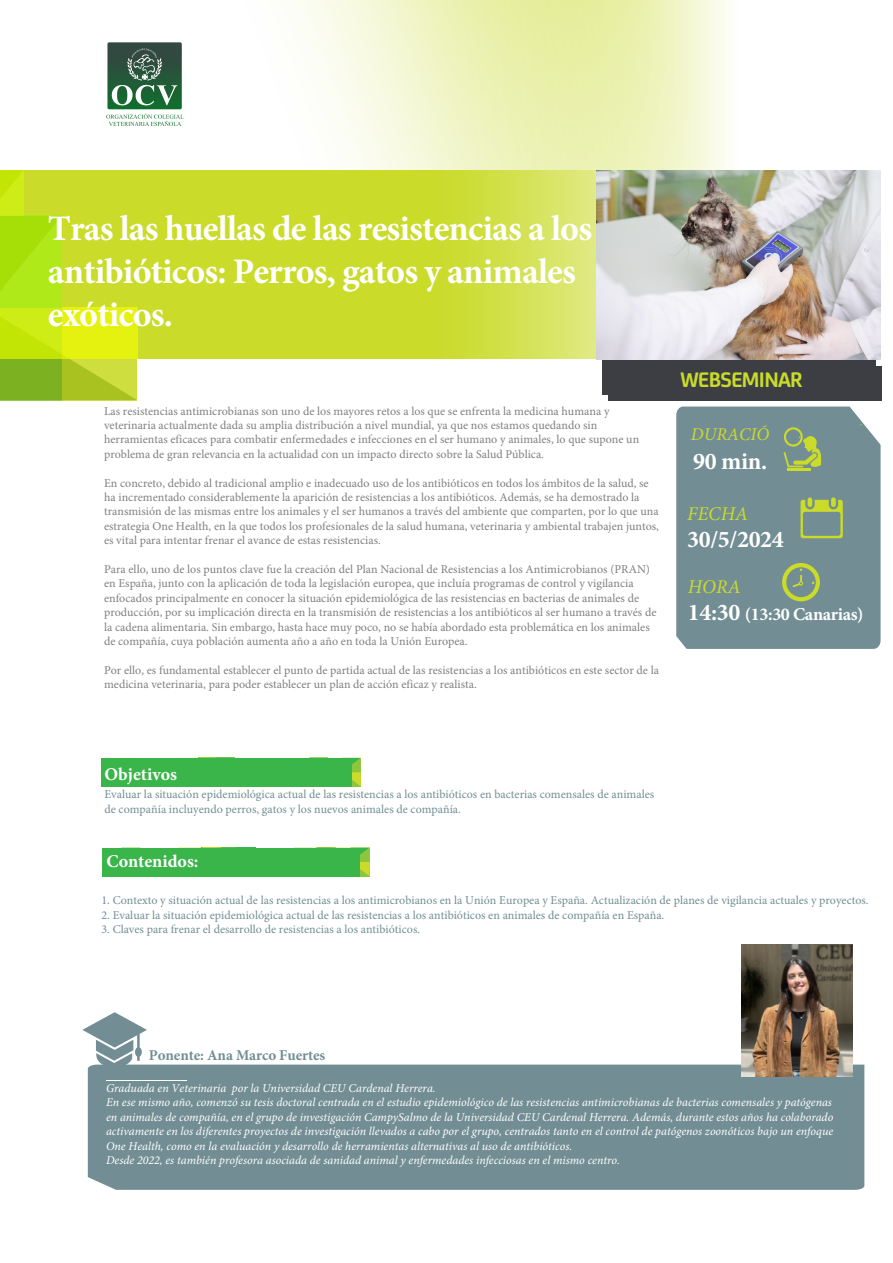
<style>
.page{position:relative;width:893px;height:1263px;background:#fff}
.page>*{position:absolute;margin:0;border:0;box-sizing:border-box;transform-origin:0 0}
.Titulo{font:700 36px/43.2px "Minion Pro";letter-spacing:-.025em;color:#fff}
.Datos{font:700 24px "Minion Pro";letter-spacing:-.015em;color:#fff}
.t1{font:700 22.5px "FS Joey";letter-spacing:-.03em;color:#cadb2a}
.Datos-2{font:italic 19.5px "Minion Pro";color:#cadb2a}
.t2{font:700 18px "Minion Pro";letter-spacing:-.02em;color:#fff}
.t3{font:700 18px "Minion Pro";color:#fff}
.Datos-3{font:italic 18px "Minion Pro";color:#cadb2a}
.t4{font:12px/14.4px "Minion Pro";color:#808080}
.t5{font:italic 12px/14.4px "Minion Pro";color:#fff}
.t6{font:12px/15.3px "Minion Pro";color:#728e94}
.s1{font-size:24px}
</style>
<div class="page">
<div style="left:676px;top:406px;width:205px;height:243px;background:#728e94"></div>
<hr style="left:787px;top:468px;width:23px;height:2px;background:#cadb2a">
<svg style="left:783px;top:427px;width:38px;height:40px;background:#90a86e"></svg>
<div style="left:831px;top:497px;width:5px;height:10px;background:#cadb2a;border-radius:2px"></div>
<svg style="left:800px;top:500px;width:43px;height:38px;background:#92aa6c"></svg>
<div style="left:0;top:0;width:893px;height:358px;background:#cadb2a"></div>
<svg style="left:0;top:0;width:419px;height:170px;background:#fcfdf7"></svg>
<svg style="left:0;top:170px;width:137px;height:230px"></svg>
<svg style="left:419px;top:0;width:474px;height:400px;background:#ebf1b3"></svg>
<svg style="left:106px;top:42px;width:78px;height:84px;background:#698c77"></svg>
<svg style="left:82px;top:1012px;width:65px;height:70px"></svg>
<div style="left:88px;top:1064px;width:776px;height:126px;background:#728e94"></div>
<svg style="left:782px;top:563px;width:38px;height:38px"></svg>
<div style="left:602px;top:360px;width:273px;height:34px;background:#3c3e44"></div>
<div style="left:608px;top:366px;width:273px;height:34px;background:#3c3e44"></div>
<svg style="left:176px;top:757px;width:59px;height:1px"></svg>
<svg style="left:309px;top:757px;width:52px;height:30px"></svg>
<div style="left:101px;top:758px;width:250px;height:29px;background:#3ab54a"></div>
<hr style="left:106px;top:1080px;width:81px;height:1px;background:#fff">
<svg style="left:121px;top:847px;width:119px;height:1px"></svg>
<svg style="left:255px;top:847px;width:115px;height:29px"></svg>
<div style="left:102px;top:848px;width:258px;height:28px;background:#3ab54a"></div>
<img style="left:597px;top:171px;width:283px;height:188px">
<img style="left:742px;top:944px;width:110px;height:132px">
<p class="Titulo" style="left:48px;top:206px;width:546px">Tras las huellas de las resistencias a los antibióticos: Perros, gatos y animales exóticos.</p>
<p class="t4" style="left:104px;top:404px;width:537px">Las resistencias antimicrobianas son uno de los mayores retos a los que se enfrenta la medicina humana y veterinaria actualmente dada su amplia distribución a nivel mundial, ya que nos estamos quedando sin herramientas eficaces para combatir enfermedades e infecciones en el ser humano y animales, lo que supone un problema de gran relevancia en la actualidad con un impacto directo sobre la Salud Pública.</p>
<p class="t4" style="left:104px;top:476px;width:556px">En concreto, debido al tradicional amplio e inadecuado uso de los antibióticos en todos los ámbitos de la salud, se ha incrementado considerablemente la aparición de resistencias a los antibióticos. Además, se ha demostrado la transmisión de las mismas entre los animales y el ser humanos a través del ambiente que comparten, por lo que una estrategia One Health, en la que todos los profesionales de la salud humana, veterinaria y ambiental trabajen juntos, es vital para intentar frenar el avance de estas resistencias.</p>
<p class="t4" style="left:104px;top:562px;width:554px">Para ello, uno de los puntos clave fue la creación del Plan Nacional de Resistencias a los Antimicrobianos (PRAN) en España, junto con la aplicación de toda la legislación europea, que incluía programas de control y vigilancia enfocados principalmente en conocer la situación epidemiológica de las resistencias en bacterias de animales de producción, por su implicación directa en la transmisión de resistencias a los antibióticos al ser humano a través de la cadena alimentaria. Sin embargo, hasta hace muy poco, no se había abordado esta problemática en los animales de compañía, cuya población aumenta año a año en toda la Unión Europea.</p>
<p class="t4" style="left:104px;top:663px;width:556px">Por ello, es fundamental establecer el punto de partida actual de las resistencias a los antibióticos en este sector de la medicina veterinaria, para poder establecer un plan de acción eficaz y realista.</p>
<h3 class="t1" style="left:681px;top:363px;width:124px">WEBSEMINAR</h3>
<p class="Datos-3" style="left:691px;top:422px;width:80px">DURACIÓ</p>
<p class="Datos" style="left:693px;top:444px;width:76px">90 min.</p>
<p class="Datos-2" style="left:687px;top:501px;width:62px">FECHA</p>
<p class="Datos" style="left:687px;top:522px;width:98px">30/5/2024</p>
<h3 class="Datos-2" style="left:688px;top:574px;width:54px">HORA</h3>
<h3 class="t2" style="left:688px;top:601px;width:177px"><span class="s1">14:30</span> (13:30 Canarias)</h3>
<h3 class="t3" style="left:104px;top:761px;width:74px">Objetivos</h3>
<p class="t6" style="left:104px;top:786px;width:551px">Evaluar la situación epidemiológica actual de las resistencias a los antibióticos en bacterias comensales de animales de compañía incluyendo perros, gatos y los nuevos animales de compañía.</p>
<h3 class="t3" style="left:106px;top:849px;width:94px">Contenidos:</h3>
<p class="t6" style="left:101px;top:893px;width:769px">1. Contexto y situación actual de las resistencias a los antimicrobianos en la Unión Europea y España. Actualización de planes de vigilancia actuales y proyectos.</p>
<p class="t6" style="left:101px;top:907px;width:564px">2. Evaluar la situación epidemiológica actual de las resistencias a los antibióticos en animales de compañía en España.</p>
<p class="t6" style="left:101px;top:922px;width:320px">3. Claves para frenar el desarrollo de resistencias a los antibióticos.</p>
<p class="t5" style="left:106px;top:1081px;width:729px">Graduada en Veterinaria por la Universidad CEU Cardenal Herrera.<br>En ese mismo año, comenzó su tesis doctoral centrada en el estudio epidemiológico de las resistencias antimicrobianas de bacterias comensales y patógenas en animales de compañía, en el grupo de investigación CampySalmo de la Universidad CEU Cardenal Herrera. Además, durante estos años ha colaborado activamente en los diferentes proyectos de investigación llevados a cabo por el grupo, centrados tanto en el control de patógenos zoonóticos bajo un enfoque One Health, como en la evaluación y desarrollo de herramientas alternativas al uso de antibióticos.<br>Desde 2022, es también profesora asociada de sanidad animal y enfermedades infecciosas en el mismo centro.</p>
</div>
